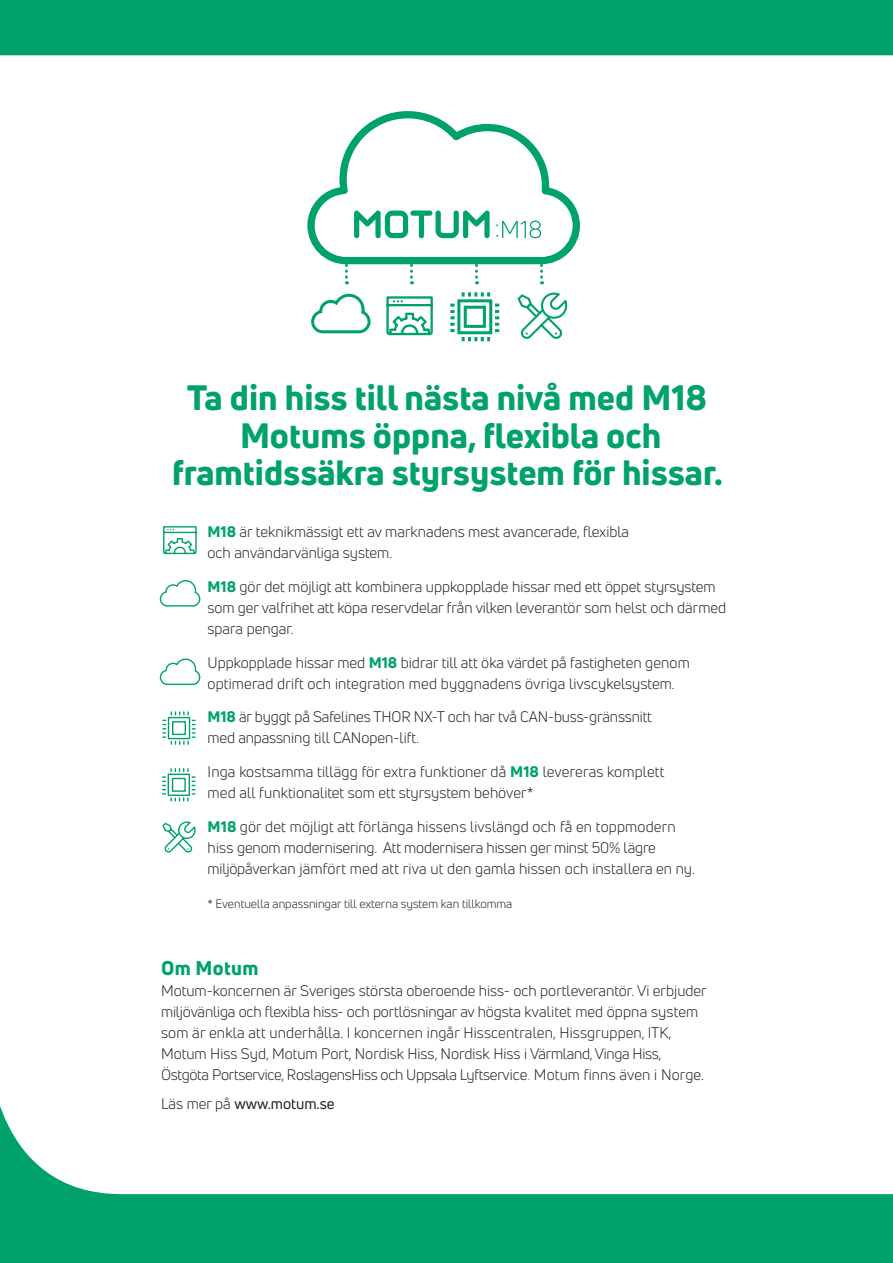
<style>
.page{position:relative;width:893px;height:1263px;background:#fff}
.page>*{position:absolute;margin:0;border:0;box-sizing:border-box;transform-origin:0 0}
.t1{font:800 34.5px/37.5px "Uni Neue";color:#00a26c;text-align:center}
.t2{font:800 19.5px "Uni Neue";letter-spacing:.02em;color:#00a26c}
.t3{font:15px/21px "Uni Neue";color:#231f20}
.t4{font:15px "Uni Neue";color:#231f20}
.t5{font:12px "Uni Neue";color:#231f20}
.s1{font-weight:800;color:#00a26c}
.s2{color:#00a26c}
.s3{font-style:inherit}
</style>
<div class="page">
<svg style="left:159px;top:580px;width:42px;height:27px"></svg>
<svg style="left:162px;top:711px;width:34px;height:34px"></svg>
<svg style="left:162px;top:768px;width:34px;height:34px"></svg>
<svg style="left:162px;top:821px;width:34px;height:31px"></svg>
<svg style="left:163px;top:526px;width:34px;height:29px"></svg>
<svg style="left:159px;top:658px;width:42px;height:28px"></svg>
<svg style="left:0;top:1106px;width:893px;height:157px"></svg>
<div style="left:0;top:0;width:893px;height:56px;background:#00a26c"></div>
<svg style="left:307px;top:111px;width:273px;height:231px"></svg>
<h1 class="t1" style="left:172px;top:379px;width:552px">Ta din hiss till nästa nivå med M18<br>Motums öppna, flexibla och framtidssäkra styrsystem för hissar.</h1>
<p class="t3" style="left:208px;top:521px;width:423px"><span class="s1">M18</span> är teknikmässigt ett av marknadens mest avancerade, flexibla och användarvänliga system.</p>
<p class="t3" style="left:208px;top:576px;width:520px"><span class="s1">M18</span> gör det möjligt att kombinera uppkopplade hissar med ett öppet styrsystem som ger valfrihet att köpa reservdelar från vilken leverantör som helst och därmed spara pengar.</p>
<p class="t3" style="left:208px;top:652px;width:484px">Uppkopplade hissar med <span class="s1">M18</span> bidrar till att öka värdet på fastigheten genom optimerad drift och integration med byggnadens övriga livscykelsystem.</p>
<p class="t3" style="left:208px;top:706px;width:446px"><span class="s1">M18</span> är byggt på Safelines THOR NX-T och har två CAN-buss-gränssnitt med anpassning till CANopen-lift.</p>
<p class="t3" style="left:208px;top:761px;width:458px">Inga kostsamma tillägg för extra funktioner då <span class="s1">M18</span> levereras komplett med all funktionalitet som ett styrsystem behöver*</p>
<p class="t3" style="left:208px;top:816px;width:489px"><span class="s1">M18</span> gör det möjligt att förlänga hissens livslängd och få en toppmodern hiss genom modernisering. Att modernisera hissen ger minst 50% lägre miljöpåverkan jämfört med att riva ut den gamla hissen och installera en ny.</p>
<p class="t5" style="left:208px;top:897px;width:306px">* Eventuella anpassningar till externa system kan tillkomma</p>
<h2 class="t2" style="left:161px;top:955px;width:99px">Om Motum</h2>
<p class="t3" style="left:161px;top:980px;width:547px">Motum-koncernen är Sveriges största oberoende hiss- och portleverantör. Vi erbjuder miljövänliga och flexibla hiss- och portlösningar av högsta kvalitet med öppna system som är enkla att underhålla. I koncernen ingår Hisscentralen, Hissgruppen, ITK, Motum Hiss Syd, Motum Port, Nordisk Hiss, Nordisk Hiss i Värmland, Vinga Hiss, Östgöta Portservice, RoslagensHiss och Uppsala Lyftservice<span class="s2">.</span> Motum finns även i Norge.</p>
<p class="t4" style="left:161px;top:1094px;width:175px"><span class="s3">Läs mer på</span> www.motum.se</p>
</div>
